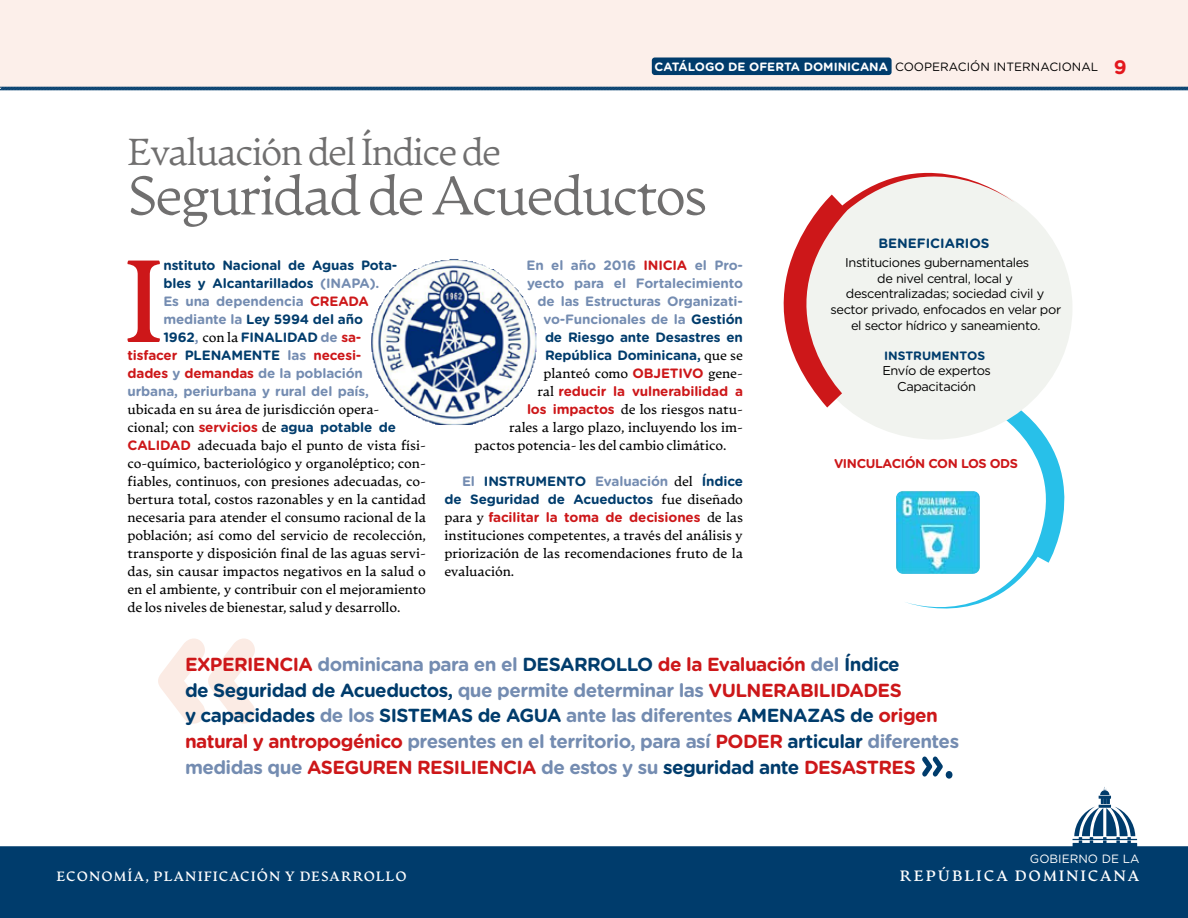
<style>
.page{position:relative;width:1188px;height:918px;background:#fff}
.page>*{position:absolute;margin:0;border:0;box-sizing:border-box;transform-origin:0 0}
.t1{font:116.4px "Artifex CF";color:#cd1719}
.t2{font:200 54px "Artifex CF";letter-spacing:-.04em;color:#706f6f}
.t3{font:200 37.5px "Artifex CF";letter-spacing:-.045em;color:#706f6f}
.t4{font:700 18.9px/25.7px "Gotham Rounded";letter-spacing:-.03em;color:#748cb1}
.t5{font:700 15px "Artifex CF";letter-spacing:.11em;color:#fff}
.t6{font:13.5px/18px "Artifex CF";letter-spacing:-.01em;color:#000;text-align:justify}
.t7{font:700 13.5px/18px "Gotham Rounded";letter-spacing:-.01em;color:#003c6c;text-align:justify}
.t8{font:700 13.5px/18px "Gotham Rounded";letter-spacing:-.01em;color:#748cb1;text-align:right}
.t9{font:700 13.5px "Gotham Rounded";letter-spacing:-.01em;color:#cd1719}
.t10{font:700 13.5px "Artifex CF";letter-spacing:.07em;color:#fff}
.t11{font:12.9px/15.5px "Gotham Rounded";letter-spacing:-.03em;color:#000;text-align:center}
.t12{font:700 12.9px "Gotham Rounded";letter-spacing:-.03em;color:#cd1719}
.t13{font:700 12.15px "Gotham Rounded";color:#003c6c}
.t14{font:700 12px "Gotham Rounded";color:#fff}
.t15{font:12px "Gotham Rounded";color:#fff}
.s1{font-weight:400;color:#000}
.s2{font-size:19.5px;color:#e3171d}
.s3{color:#748cb1}
.s4{color:#cd1719}
.s5{font-family:"Artifex CF";font-weight:400;color:#000}
.s6{color:#003c6c}
.s7{font-family:"Gotham Rounded";font-weight:700;color:#cd1719}
</style>
<div class="page">
<div style="left:0;top:0;width:1188px;height:87px;background:#fcefea"></div>
<svg style="left:0;top:86px;width:1188px;height:4px"></svg>
<hr style="left:0;top:90px;width:1188px;height:1px;background:#003c6c">
<hr style="left:0;top:87px;width:1188px;height:1px;background:#003c6c">
<div style="left:0;top:843px;width:1188px;height:75px;background:#003c6c"></div>
<svg style="left:1073px;top:787px;width:64px;height:57px"></svg>
<div style="left:652px;top:58px;width:240px;height:17px;background:#003c6c;border-radius:3px"></div>
<svg style="left:158px;top:639px;width:97px;height:85px"></svg>
<svg style="left:922px;top:757px;width:30px;height:22px"></svg>
<img style="left:896px;top:491px;width:8px;height:83px">
<svg style="left:904px;top:411px;width:161px;height:198px"></svg>
<div style="left:798px;top:177px;width:275px;height:263px;background:#f1f3ef;border-radius:50%"></div>
<svg style="left:783px;top:172px;width:230px;height:236px"></svg>
<img style="left:371px;top:259px;width:166px;height:166px">
<p class="t14" style="left:655px;top:58px;width:474px">CATÁLOGO DE OFERTA DOMINICANA <span class="s1">COOPERACIÓN INTERNACIONAL</span> <span class="s2">9</span></p>
<h3 class="t3" style="left:128px;top:129px;width:375px">Evaluación del Índice de</h3>
<h2 class="t2" style="left:128px;top:163px;width:581px">Seguridad de Acueductos</h2>
<h1 class="t1" style="left:123px;top:231px;width:43px">I</h1>
<p class="t7" style="left:163px;top:256px;width:236px">nstituto Nacional de Aguas Pota-</p>
<p class="t7" style="left:163px;top:274px;width:218px">bles y Alcantarillados <span class="s3">(INAPA).</span></p>
<p class="t8" style="left:163px;top:292px;width:207px">Es una dependencia <span class="s4">CREADA</span></p>
<p class="t7" style="left:163px;top:310px;width:201px"><span class="s3">mediante la</span> Ley 5994 del año</p>
<p class="t7" style="left:163px;top:328px;width:200px">1962<span class="s3">,</span> <span class="s5">con la</span> FINALIDAD <span class="s3">de</span> <span class="s4">sa-</span></p>
<p class="t9" style="left:128px;top:345px;width:235px">tisfacer <span class="s6">PLENAMENTE</span> <span class="s3">las</span> necesi-</p>
<p class="t8" style="left:128px;top:364px;width:237px"><span class="s4">dades</span> y <span class="s4">demandas</span> de la población</p>
<p class="t8" style="left:128px;top:382px;width:243px">urbana, periurbana y rural del país,</p>
<p class="t6" style="left:128px;top:401px;width:254px">ubicada en su área de jurisdicción opera-</p>
<p class="t7" style="left:128px;top:418px;width:270px"><span class="s5">cional; con</span> <span class="s4">servicios</span> <span class="s5">de</span> agua potable de</p>
<p class="t6" style="left:128px;top:437px;width:300px"><span class="s7">CALIDAD</span> adecuada bajo el punto de vista físi&shy;co-químico, bacteriológico y organoléptico; con&shy;fiables, continuos, con presiones adecuadas, co&shy;bertura total, costos razonables y en la cantidad necesaria para atender el consumo racional de la población; así como del servicio de recolección, transporte y disposición final de las aguas servi&shy;das, sin causar impactos negativos en la salud o en el ambiente, y contribuir con el mejoramiento de los niveles de bienestar, salud y desarrollo.</p>
<p class="t8" style="left:526px;top:256px;width:218px">En el año 2016 <span class="s4">INICIA</span> el Pro&shy;yecto para el Fortalecimiento de las Estructuras Organizati&shy;vo-Funcionales de la <span class="s6">Gestión de Riesgo ante Desastres en<br>República Dominicana,</span> <span class="s5">que se</span></p>
<p class="t6" style="left:544px;top:365px;width:201px">planteó como <span class="s7">OBJETIVO</span> gene-</p>
<p class="t9" style="left:538px;top:381px;width:207px"><span class="s5">ral</span> reducir la vulnerabilidad a</p>
<p class="t6" style="left:527px;top:401px;width:217px"><span class="s7">los impactos</span> de los riesgos natu-</p>
<p class="t6" style="left:509px;top:419px;width:236px">rales a largo plazo, incluyendo los im-</p>
<p class="t6" style="left:475px;top:437px;width:253px">pactos potencia- les del cambio climático.</p>
<p class="t7" style="left:445px;top:472px;width:300px;text-indent:17px"><span class="s3">El</span> INSTRUMENTO <span class="s3">Evaluación</span> <span class="s5">del</span> Índice de Seguridad de Acueductos <span class="s5">fue diseñado para y</span> <span class="s4">facilitar la toma de decisiones</span> <span class="s5">de las</span></p>
<p class="t6" style="left:445px;top:527px;width:300px">instituciones competentes, a través del análisis y priorización de las recomendaciones fruto de la evaluación.</p>
<p class="t7" style="left:878px;top:234px;width:113px">BENEFICIARIOS</p>
<p class="t11" style="left:845px;top:255px;width:186px">Instituciones gubernamentales</p>
<p class="t11" style="left:877px;top:270px;width:137px">de nivel central, local y</p>
<p class="t11" style="left:846px;top:285px;width:200px">descentralizadas; sociedad civil y</p>
<p class="t11" style="left:830px;top:301px;width:232px">sector privado, enfocados en velar por</p>
<p class="t11" style="left:851px;top:317px;width:191px">el sector hídrico y saneamiento.</p>
<p class="t13" style="left:884px;top:347px;width:102px">INSTRUMENTOS</p>
<p class="t11" style="left:882px;top:363px;width:110px">Envío de expertos<br>Capacitación</p>
<p class="t12" style="left:834px;top:454px;width:185px">VINCULACIÓN CON LOS ODS</p>
<p class="t4" style="left:185px;top:651px;width:776px"><span class="s4">EXPERIENCIA</span> dominicana para en el <span class="s6">DESARROLLO</span> <span class="s4">de la Evaluación</span> del <span class="s6">Índice<br>de Seguridad de Acueductos,</span> que permite determinar las <span class="s4">VULNERABILIDADES<br></span><span class="s6">y capacidades</span> de los <span class="s6">SISTEMAS de AGUA</span> ante las diferentes <span class="s6">AMENAZAS de</span> <span class="s4">origen natural y antropogénico</span> presentes en el territorio, para así <span class="s4">PODER</span> <span class="s6">articular</span> diferentes medidas que <span class="s4">ASEGUREN RESILIENCIA</span> de estos y su <span class="s6">seguridad ante</span> <span class="s4">DESASTRES</span></p>
<p class="t15" style="left:1030px;top:851px;width:111px">GOBIERNO DE LA</p>
<p class="t10" style="left:56px;top:869px;width:352px">ECONOMÍA, PLANIFICACIÓN Y DESARROLLO</p>
<p class="t5" style="left:900px;top:867px;width:241px">REPÚBLICA DOMINICANA</p>
</div>
